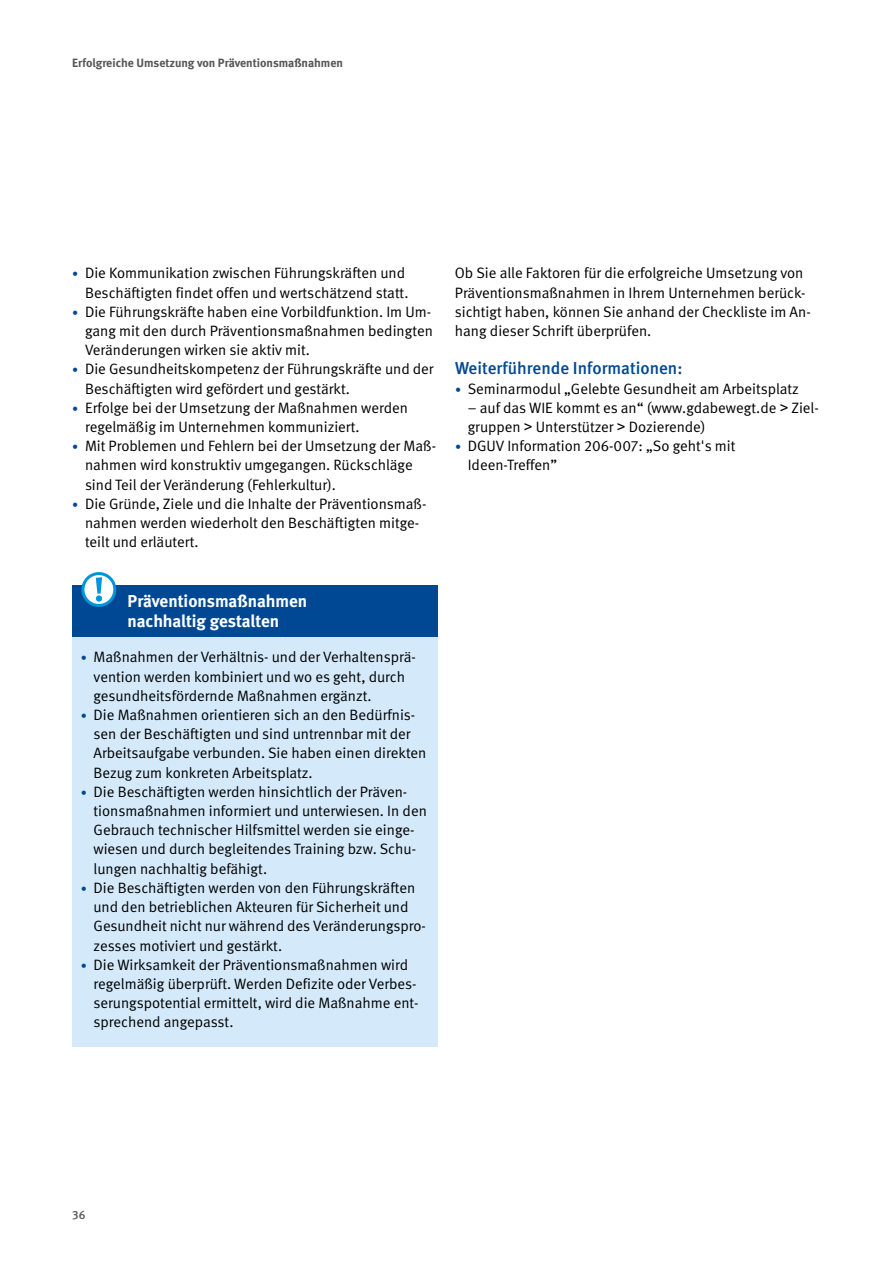
<style>
.page{position:relative;width:893px;height:1263px;background:#fff}
.page>*{position:absolute;margin:0;border:0;box-sizing:border-box;transform-origin:0 0}
.t1{font:700 17.25px/20.2px "DGUV Meta";letter-spacing:-.005em;color:#fff}
.t2{font:500 17.25px "DGUV Meta";color:#004893}
.t3{font:15px/19.2px "DGUV Meta";color:#000}
.t4{font:700 12px "DGUV Meta";color:#565655}
.t5{font:500 12px "DGUV Meta";color:#565655}
.s1{font-size:12px;color:#004893}
.s2{font-family:"Arial"}
</style>
<div class="page">
<div style="left:72px;top:586px;width:366px;height:460px;background:#d4eafa"></div>
<div style="left:72px;top:585px;width:366px;height:52px;background:#004893"></div>
<div style="left:83px;top:574px;width:32px;height:31px;background:#fff;border-radius:50%"></div>
<div style="left:81px;top:572px;width:35px;height:35px;border:3px solid #0095db;border-radius:50%"></div>
<svg style="left:96px;top:577px;width:6px;height:25px"></svg>
<p class="t4" style="left:72px;top:56px;width:272px">Erfolgreiche Umsetzung von Präventionsmaßnahmen</p>
<p class="t3" style="left:72px;top:264px;width:338px;text-align:right"><span class="s1">•</span> Die Kommunikation zwischen Führungskräften und<br>Beschäftigten findet offen und wertschätzend statt.</p>
<p class="t3" style="left:85px;top:302px;width:349px;text-align:justify;text-indent:-13px"><span class="s1">•</span> Die Führungskräfte haben eine Vorbildfunktion. Im Um&shy;gang mit den durch Präventionsmaßnahmen bedingten Veränderungen wirken sie aktiv mit.</p>
<p class="t3" style="left:85px;top:360px;width:350px;text-indent:-13px"><span class="s1">•</span> Die Gesundheitskompetenz der Führungskräfte und der<br>Beschäftigten wird gefördert und gestärkt.</p>
<p class="t3" style="left:85px;top:398px;width:324px;text-indent:-13px"><span class="s1">•</span> Erfolge bei der Umsetzung der Maßnahmen werden regelmäßig im Unternehmen kommuniziert.</p>
<p class="t3" style="left:85px;top:437px;width:353px;text-indent:-13px"><span class="s1">•</span> Mit Problemen und Fehlern bei der Umsetzung der Maß&shy;nahmen wird konstruktiv umgegangen. Rückschläge sind Teil der Veränderung (Fehlerkultur).</p>
<p class="t3" style="left:85px;top:494px;width:343px;text-indent:-13px"><span class="s1">•</span> Die Gründe, Ziele und die Inhalte der Präventionsmaß&shy;nahmen werden wiederholt den Beschäftigten mitge&shy;teilt und erläutert.</p>
<p class="t1" style="left:128px;top:591px;width:181px">Präventionsmaßnahmen nachhaltig gestalten</p>
<p class="t3" style="left:94px;top:648px;width:324px;text-indent:-13px"><span class="s1">•</span> Maßnahmen der Verhältnis- und der Verhaltensprä&shy;vention werden kombiniert und wo es geht, durch gesundheitsfördernde Maßnahmen ergänzt.</p>
<p class="t3" style="left:94px;top:706px;width:334px;text-indent:-13px"><span class="s1">•</span> Die Maßnahmen orientieren sich an den Bedürfnis&shy;sen der Beschäftigten und sind untrennbar mit der Arbeitsaufgabe verbunden. Sie haben einen direkten Bezug zum konkreten Arbeitsplatz.</p>
<p class="t3" style="left:94px;top:782px;width:335px;text-indent:-13px"><span class="s1">•</span> Die Beschäftigten werden hinsichtlich der Präven&shy;tionsmaßnahmen informiert und unterwiesen. In den Gebrauch technischer Hilfsmittel werden sie einge&shy;wiesen und durch begleitendes Training bzw. Schu&shy;lungen nachhaltig befähigt.</p>
<p class="t3" style="left:94px;top:878px;width:334px;text-indent:-13px"><span class="s1">•</span> Die Beschäftigten werden von den Führungskräften und den betrieblichen Akteuren für Sicherheit und Gesundheit nicht nur während des Veränderungspro&shy;zesses motiviert und gestärkt.</p>
<p class="t3" style="left:94px;top:955px;width:326px;text-indent:-13px"><span class="s1">•</span> Die Wirksamkeit der Präventionsmaßnahmen wird regelmäßig überprüft. Werden Defizite oder Verbes&shy;serungspotential ermittelt, wird die Maßnahme ent&shy;sprechend angepasst.</p>
<p class="t3" style="left:455px;top:264px;width:357px">Ob Sie alle Faktoren für die erfolgreiche Umsetzung von Präventionsmaßnahmen in Ihrem Unternehmen berück&shy;sichtigt haben, können Sie anhand der Checkliste im An&shy;hang dieser Schrift überprüfen.</p>
<p class="t2" style="left:455px;top:358px;width:229px">Weiterführende Informationen:</p>
<p class="t3" style="left:455px;top:379px;width:345px"><span class="s1">•</span> Seminarmodul „Gelebte Gesundheit am Arbeitsplatz</p>
<p class="t3" style="left:468px;top:398px;width:353px">– auf das WIE kommt es an“ (www.gdabewegt.de <span class="s2">&gt;</span> Ziel&shy;gruppen <span class="s2">&gt;</span> Unterstützer <span class="s2">&gt;</span> Dozierende)</p>
<p class="t3" style="left:468px;top:437px;width:269px;text-indent:-13px"><span class="s1">•</span> DGUV Information 206-007: „So geht's mit<br>Ideen-Treffen”</p>
<p class="t5" style="left:72px;top:1208px;width:15px">36</p>
</div>
